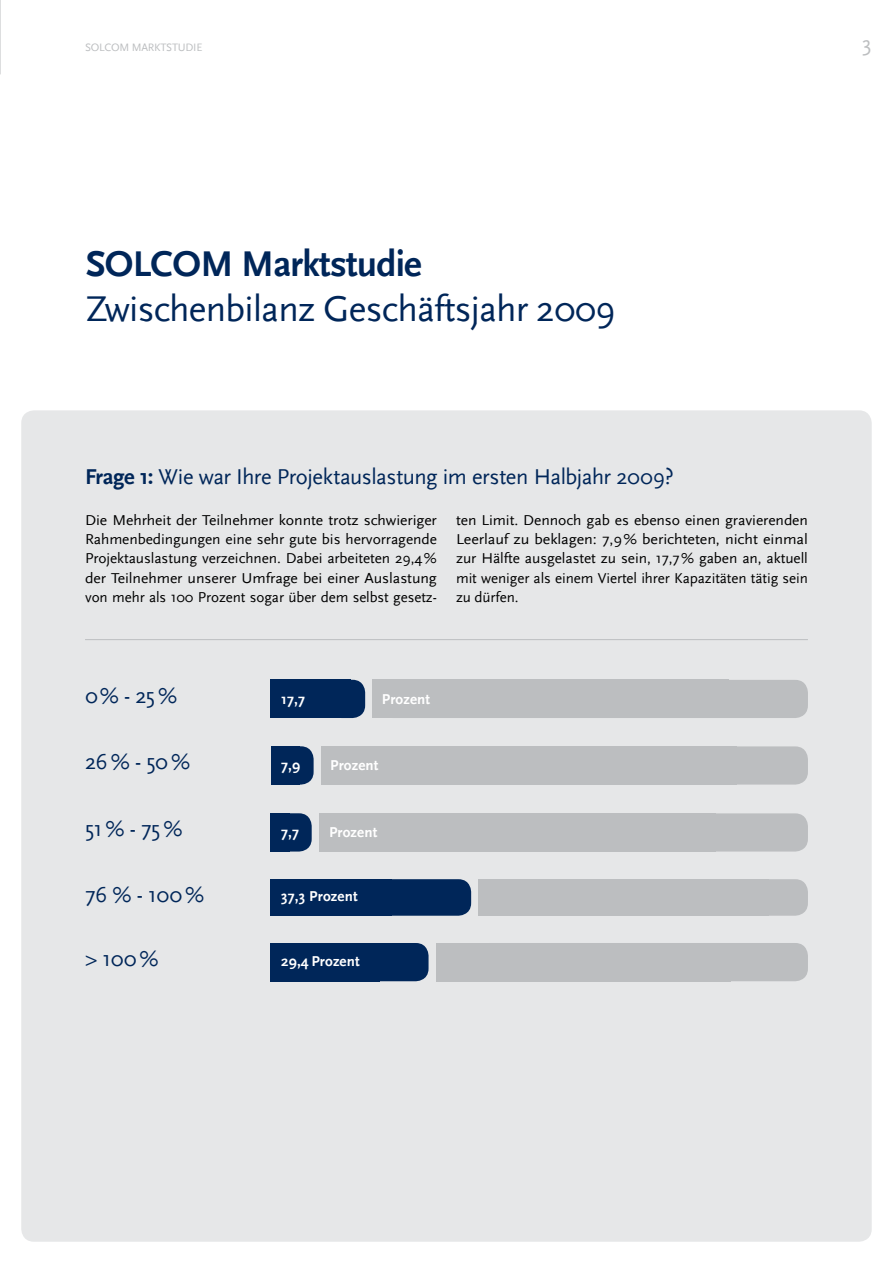
<style>
.page{position:relative;width:893px;height:1263px;background:#fff}
.page>*{position:absolute;margin:0;border:0;box-sizing:border-box;transform-origin:0 0}
.t1{font:37.5px "Scala Sans";letter-spacing:-.02em;color:#002659}
.t2{font:700 37.5px "Scala Sans";letter-spacing:-.02em;color:#002659}
.t3{font:22.5px "Scala Sans";letter-spacing:-.02em;color:#002659}
.t4{font:22.5px "Scala Sans";color:#bcbec0}
.t5{font:15px/19.2px "Scala Sans";letter-spacing:-.005em;color:#000;text-align:justify;scale:1.05 1}
.t6{font:15px/19.2px "Scala Sans";letter-spacing:-.005em;color:#000;text-align:justify;scale:1.04 1}
.t7{font:700 15px "Scala Sans";letter-spacing:.01em;color:#fff}
.t8{font:11.25px "Scala Sans";letter-spacing:-.02em;color:#bcbec0}
.s1{font-weight:700}
</style>
<div class="page">
<div style="left:21px;top:410px;width:851px;height:832px;background:#e6e7e8;border-radius:13px"></div>
<hr style="left:0;top:0;width:1px;height:74px;background:#bcbec0">
<div style="left:346px;top:813px;width:462px;height:38px;background:#bcbec0;border-radius:13px"></div>
<div style="left:319px;top:813px;width:397px;height:38px;background:#bcbec0"></div>
<div style="left:271px;top:813px;width:19px;height:38px;background:#002659"></div>
<div style="left:275px;top:813px;width:37px;height:38px;background:#002659;border-radius:13px"></div>
<div style="left:581px;top:879px;width:227px;height:37px;background:#bcbec0;border-radius:13px"></div>
<div style="left:479px;top:879px;width:290px;height:37px;background:#bcbec0"></div>
<div style="left:271px;top:879px;width:121px;height:37px;background:#002659"></div>
<div style="left:285px;top:879px;width:186px;height:37px;background:#002659;border-radius:13px"></div>
<div style="left:476px;top:943px;width:332px;height:38px;background:#bcbec0;border-radius:13px"></div>
<div style="left:436px;top:943px;width:294px;height:38px;background:#bcbec0"></div>
<div style="left:271px;top:943px;width:109px;height:38px;background:#002659"></div>
<div style="left:304px;top:943px;width:125px;height:38px;background:#002659;border-radius:13px"></div>
<div style="left:346px;top:746px;width:462px;height:38px;background:#bcbec0;border-radius:13px"></div>
<div style="left:321px;top:746px;width:415px;height:38px;background:#bcbec0"></div>
<div style="left:271px;top:746px;width:28px;height:38px;background:#002659"></div>
<div style="left:277px;top:746px;width:37px;height:38px;background:#002659;border-radius:13px"></div>
<div style="left:380px;top:680px;width:428px;height:38px;background:#bcbec0;border-radius:13px"></div>
<div style="left:373px;top:680px;width:356px;height:38px;background:#bcbec0"></div>
<div style="left:271px;top:680px;width:80px;height:38px;background:#002659"></div>
<div style="left:329px;top:680px;width:36px;height:38px;background:#002659;border-radius:13px"></div>
<hr style="left:85px;top:639px;width:723px;height:1px;background:#bcbec0">
<p class="t8" style="left:85px;top:41px;width:119px">SOLCOM MARKTSTUDIE</p>
<h2 class="t4" style="left:862px;top:31px;width:11px">3</h2>
<h1 class="t2" style="left:86px;top:242px;width:338px">SOLCOM Marktstudie</h1>
<h1 class="t1" style="left:86px;top:288px;width:531px">Zwischenbilanz Geschäftsjahr 2009</h1>
<h2 class="t3" style="left:85px;top:464px;width:590px"><span class="s1">Frage 1:</span> Wie war Ihre Projektauslastung im ersten Halbjahr 2009?</h2>
<p class="t5" style="left:85px;top:511px;width:337px">Die Mehrheit der Teilnehmer konnte trotz schwieriger Rahmenbedingungen eine sehr gute bis hervorragende Projektauslastung verzeichnen. Dabei arbeiteten 29,4% der Teilnehmer unserer Umfrage bei einer Auslastung von mehr als 100 Prozent sogar über dem selbst gesetz-</p>
<p class="t6" style="left:456px;top:511px;width:340px">ten Limit. Dennoch gab es ebenso einen gravierenden Leerlauf zu beklagen: 7,9% berichteten, nicht einmal zur Hälfte ausgelastet zu sein, 17,7% gaben an, aktuell mit weniger als einem Viertel ihrer Kapazitäten tätig sein zu dürfen.</p>
<h2 class="t3" style="left:85px;top:684px;width:94px">0% - 25%</h2>
<h2 class="t3" style="left:85px;top:749px;width:107px">26% - 50 %</h2>
<h2 class="t3" style="left:85px;top:817px;width:99px">51 % - 75%</h2>
<h2 class="t3" style="left:85px;top:882px;width:121px">76 % - 100%</h2>
<h2 class="t3" style="left:85px;top:946px;width:75px">&gt; 100%</h2>
<p class="t7" style="left:281px;top:690px;width:26px">17,7</p>
<p class="t7" style="left:382px;top:690px;width:50px">Prozent</p>
<p class="t7" style="left:281px;top:757px;width:21px">7,9</p>
<p class="t7" style="left:330px;top:757px;width:50px">Prozent</p>
<p class="t7" style="left:281px;top:824px;width:20px">7,7</p>
<p class="t7" style="left:329px;top:824px;width:50px">Prozent</p>
<p class="t7" style="left:281px;top:887px;width:78px">37,3 Prozent</p>
<p class="t7" style="left:281px;top:952px;width:80px">29,4 Prozent</p>
</div>
